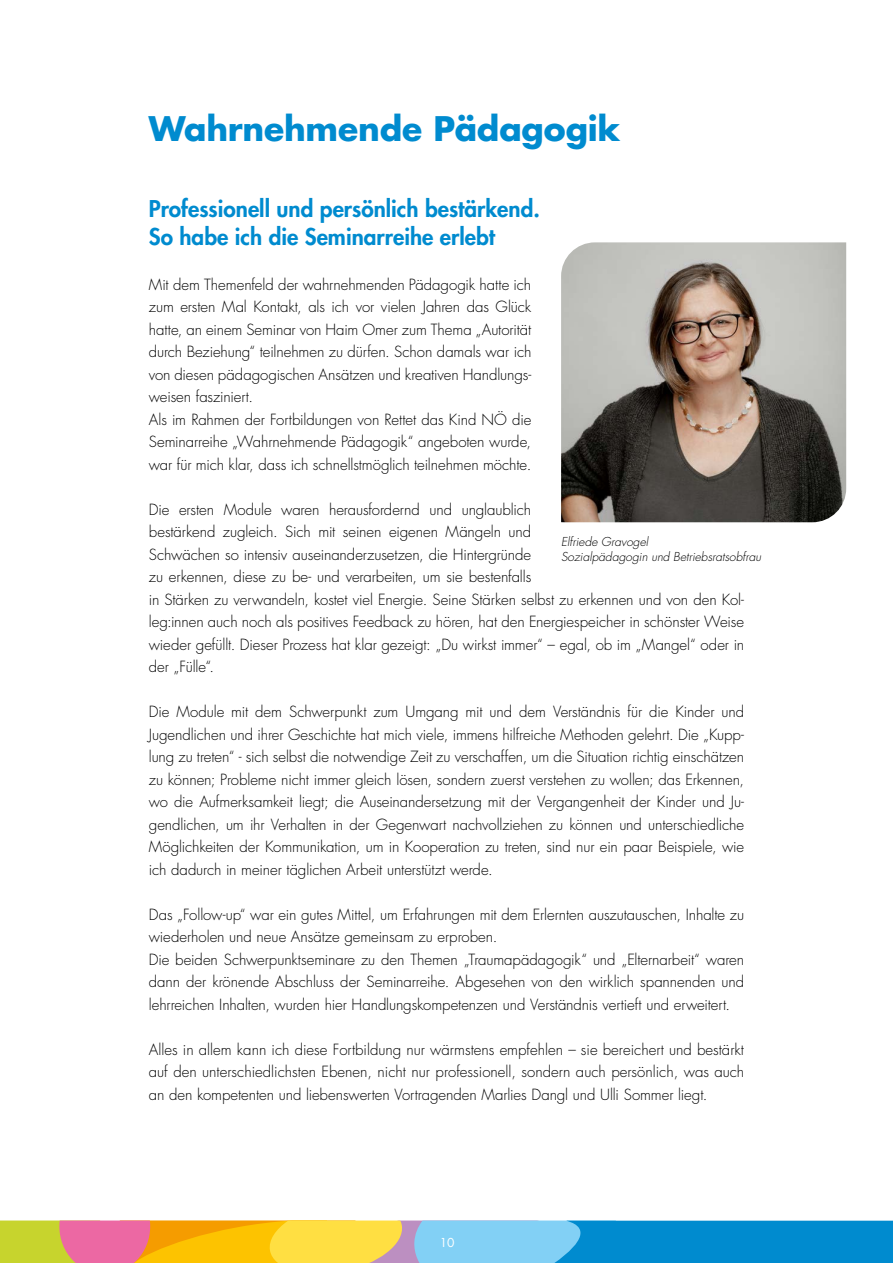
<style>
.page{position:relative;width:893px;height:1263px;background:#fff}
.page>*{position:absolute;margin:0;border:0;box-sizing:border-box;transform-origin:0 0}
.t1{font:700 33px "Futura";letter-spacing:-.005em;color:#008bcf}
.t2{font:800 22.5px/27.8px "Futura";color:#008bcf}
.t3{font:300 15px/22.5px "Futura";letter-spacing:-.005em;color:#000}
.t4{font:italic 300 12px/14.7px "Futura";color:#000}
.t5{font:12px "Futura";color:#fff}
</style>
<div class="page">
<svg style="left:0;top:1220px;width:893px;height:43px"></svg>
<img style="left:561px;top:242px;width:285px;height:280px">
<h1 class="t1" style="left:149px;top:107px;width:473px">Wahrnehmende Pädagogik</h1>
<h2 class="t2" style="left:149px;top:195px;width:393px">Professionell und persönlich bestärkend.<br>So habe ich die Seminarreihe erlebt</h2>
<p class="t3" style="left:149px;top:273px;width:384px">Mit dem Themenfeld der wahrnehmenden Pädagogik hatte ich zum ersten Mal Kontakt, als ich vor vielen Jahren das Glück hatte, an einem Seminar von Haim Omer zum Thema „Autorität durch Beziehung“ teilnehmen zu dürfen. Schon damals war ich von diesen pädagogischen Ansätzen und kreativen Handlungs&shy;weisen fasziniert.<br>Als im Rahmen der Fortbildungen von Rettet das Kind NÖ die Seminarreihe „Wahrnehmende Pädagogik“ angeboten wurde, war für mich klar, dass ich schnellstmöglich teilnehmen möchte.</p>
<p class="t3" style="left:149px;top:498px;width:597px">Die ersten Module waren herausfordernd und unglaublich<br>bestärkend zugleich. Sich mit seinen eigenen Mängeln und<br>Schwächen so intensiv auseinanderzusetzen, die Hintergründe<br>zu erkennen, diese zu be- und verarbeiten, um sie bestenfalls<br>in Stärken zu verwandeln, kostet viel Energie. Seine Stärken selbst zu erkennen und von den Kol&shy;leg:innen auch noch als positives Feedback zu hören, hat den Energiespeicher in schönster Weise wieder gefüllt. Dieser Prozess hat klar gezeigt: „Du wirkst immer“ – egal, ob im „Mangel“ oder in der „Fülle“.</p>
<p class="t3" style="left:149px;top:701px;width:597px;text-align:justify">Die Module mit dem Schwerpunkt zum Umgang mit und dem Verständnis für die Kinder und Jugendlichen und ihrer Geschichte hat mich viele, immens hilfreiche Methoden gelehrt. Die „Kupp&shy;lung zu treten“ - sich selbst die notwendige Zeit zu verschaffen, um die Situation richtig einschätzen zu können; Probleme nicht immer gleich lösen, sondern zuerst verstehen zu wollen; das Erkennen, wo die Aufmerksamkeit liegt; die Auseinandersetzung mit der Vergangenheit der Kinder und Ju&shy;gendlichen, um ihr Verhalten in der Gegenwart nachvollziehen zu können und unterschiedliche Möglichkeiten der Kommunikation, um in Kooperation zu treten, sind nur ein paar Beispiele, wie ich dadurch in meiner täglichen Arbeit unterstützt werde.</p>
<p class="t3" style="left:149px;top:903px;width:597px">Das „Follow-up“ war ein gutes Mittel, um Erfahrungen mit dem Erlernten auszutauschen, Inhalte zu wiederholen und neue Ansätze gemeinsam zu erproben.<br>Die beiden Schwerpunktseminare zu den Themen „Traumapädagogik“ und „Elternarbeit“ waren dann der krönende Abschluss der Seminarreihe. Abgesehen von den wirklich spannenden und lehrreichen Inhalten, wurden hier Handlungskompetenzen und Verständnis vertieft und erweitert.</p>
<p class="t3" style="left:149px;top:1038px;width:597px;text-align:justify">Alles in allem kann ich diese Fortbildung nur wärmstens empfehlen – sie bereichert und bestärkt auf den unterschiedlichsten Ebenen, nicht nur professionell, sondern auch persönlich, was auch an den kompetenten und liebenswerten Vortragenden Marlies Dangl und Ulli Sommer liegt.</p>
<p class="t4" style="left:561px;top:535px;width:202px">Elfriede Gravogel<br>Sozialpädagogin und Betriebsratsobfrau</p>
<p class="t5" style="left:440px;top:1235px;width:16px">10</p>
</div>
